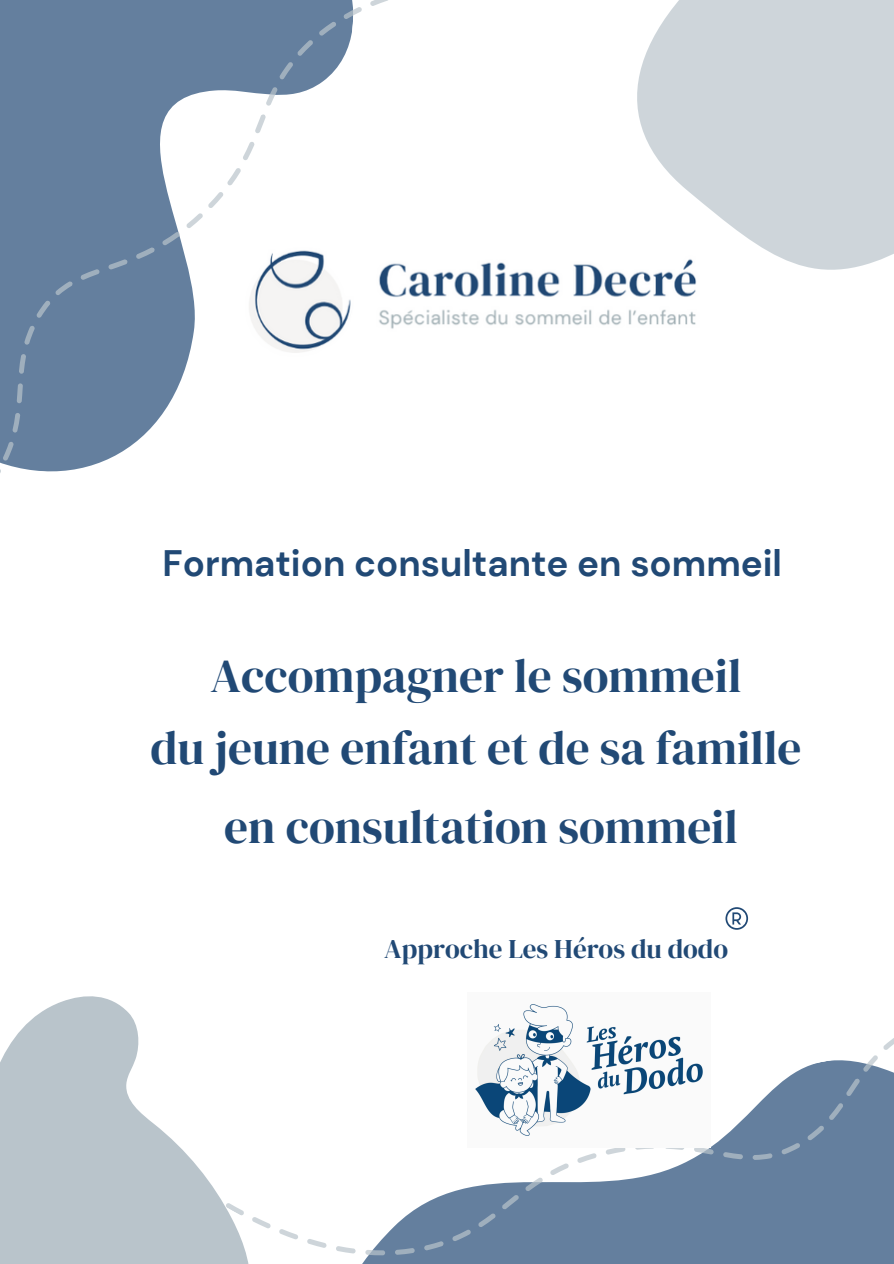
<style>
.page{position:relative;width:894px;height:1264px;background:#fff}
.page>*{position:absolute;margin:0;border:0;box-sizing:border-box;transform-origin:0 0}
.t1{font:47.25px/72px "DM Serif Display";color:#214975;text-align:center}
.t2{font:700 36.75px "DM Sans";color:#214975}
.t3{font:27px "DM Serif Display";color:#214975}
</style>
<div class="page">
<svg style="left:637px;top:0;width:256px;height:270px;fill:#ced5da"></svg>
<svg style="left:0;top:996px;width:225px;height:267px;fill:#b9c4cb"></svg>
<svg style="left:0;top:0;width:388px;height:473px;fill:#647f9e"></svg>
<svg style="left:225px;top:914px;width:668px;height:349px"></svg>
<svg style="left:205px;top:1190px;width:13px;height:11px"></svg>
<img style="left:238px;top:231px;width:485px;height:130px">
<svg style="left:725px;top:907px;width:22px;height:22px"></svg>
<img style="left:467px;top:992px;width:243px;height:154px">
<p class="t2" style="left:163px;top:539px;width:621px">Formation consultante en sommeil</p>
<p class="t1" style="left:150px;top:640px;width:652px">Accompagner le sommeil<br>du jeune enfant et de sa famille</p>
<p class="t1" style="left:224px;top:790px;width:515px">en consultation sommeil</p>
<h2 class="t3" style="left:384px;top:929px;width:345px">Approche Les Héros du dodo</h2>
</div>
